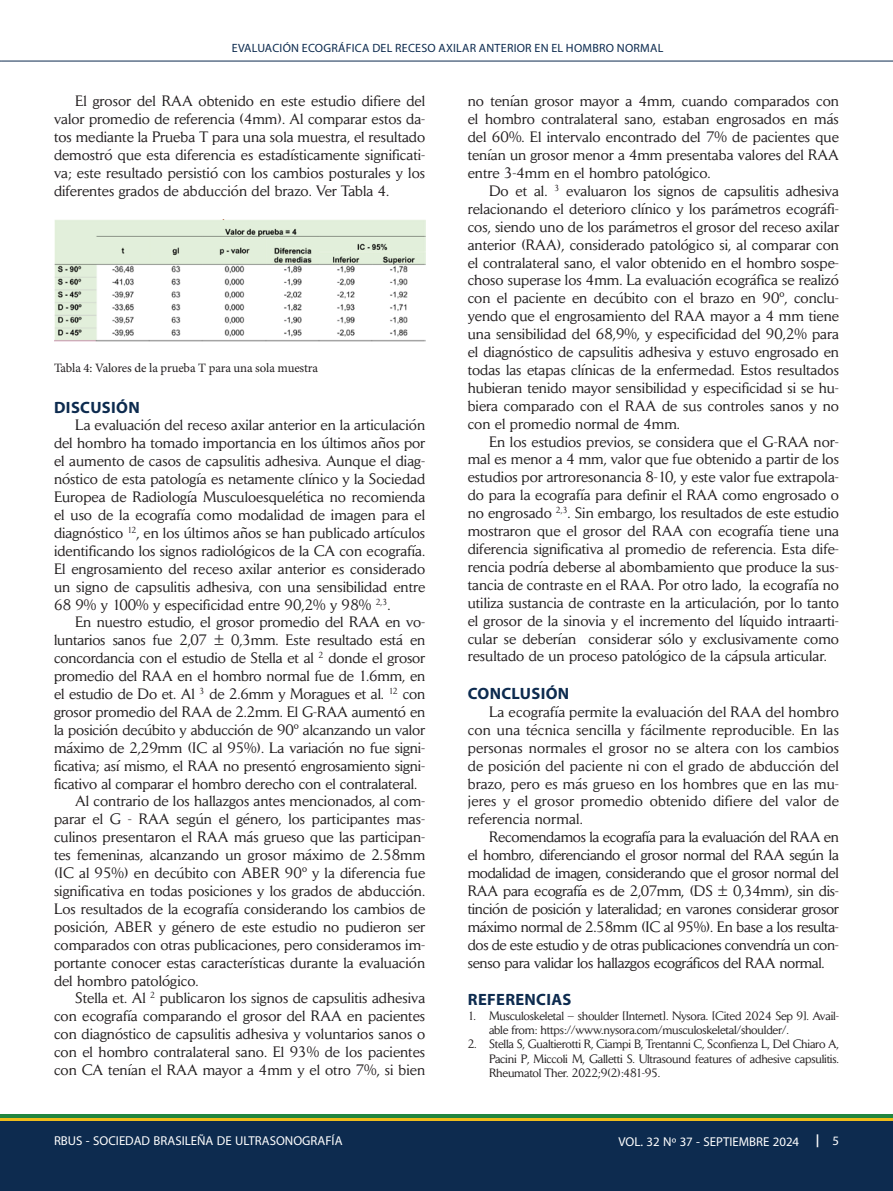
<style>
.page{position:relative;width:893px;height:1191px;background:#fff}
.page>*{position:absolute;margin:0;border:0;box-sizing:border-box;transform-origin:0 0}
.t1{font:18px "Myriad Arabic";color:#fff}
.t2{font:700 16.35px "Myriad Pro";letter-spacing:.02em;color:#0d2b4f}
.t3{font:14.85px/17.9px "Daily News";color:#231f20;text-align:justify}
.t4{font:12.75px "Minion Pro";letter-spacing:-.01em;color:#231f20}
.t5{font:12px/14.4px "Daily News";letter-spacing:-.02em;color:#231f20}
.t6{font:12px "Myriad Pro";letter-spacing:.02em;color:#0d2b4f}
.s1{font-weight:700}
</style>
<div class="page">
<div style="left:0;top:1120px;width:893px;height:71px;background:#0d2b4f"></div>
<hr style="left:0;top:1117px;width:893px;height:3px;background:#eebc1b">
<hr style="left:0;top:1114px;width:893px;height:3px;background:#208540">
<img style="left:54px;top:219px;width:371px;height:123px">
<hr style="left:1px;top:61px;width:892px;height:1px;background:#0d2b4f">
<p class="t6" style="left:232px;top:41px;width:433px">EVALUACIÓN ECOGRÁFICA DEL RECESO AXILAR ANTERIOR EN EL HOMBRO NORMAL</p>
<p class="t3" style="left:54px;top:92px;width:373px;text-indent:21px">El grosor del RAA obtenido en este estudio difiere del valor promedio de referencia (4mm). Al comparar estos da&shy;tos mediante la Prueba T para una sola muestra, el resultado demostró que esta diferencia es estadísticamente significati&shy;va; este resultado persistió con los cambios posturales y los diferentes grados de abducción del brazo. Ver Tabla 4.</p>
<p class="t4" style="left:54px;top:359px;width:266px">Tabla 4: Valores de la prueba T para una sola muestra</p>
<p class="t2" style="left:54px;top:396px;width:87px">DISCUSIÓN</p>
<p class="t3" style="left:54px;top:416px;width:373px;text-indent:21px">La evaluación del receso axilar anterior en la articulación del hombro ha tomado importancia en los últimos años por el aumento de casos de capsulitis adhesiva. Aunque el diag&shy;nóstico de esta patología es netamente clínico y la Sociedad Europea de Radiología Musculoesquelética no recomienda el uso de la ecografía como modalidad de imagen para el diagnóstico <sup>12</sup>, en los últimos años se han publicado artículos identificando los signos radiológicos de la CA con ecografía.<br>El engrosamiento del receso axilar anterior es considerado un signo de capsulitis adhesiva, con una sensibilidad entre 68 9% y 100% y especificidad entre 90,2% y 98% <sup>2,3</sup>.</p>
<p class="t3" style="left:54px;top:613px;width:373px;text-indent:21px">En nuestro estudio, el grosor promedio del RAA en vo&shy;luntarios sanos fue 2,07 ± 0,3mm. Este resultado está en concordancia con el estudio de Stella et al <sup>2</sup> donde el grosor promedio del RAA en el hombro normal fue de 1.6mm, en el estudio de Do et. Al <sup>3</sup> de 2.6mm y Moragues et al. <sup>12</sup> con grosor promedio del RAA de 2.2mm. El G-RAA aumentó en la posición decúbito y abducción de 90º alcanzando un valor máximo de 2,29mm (IC al 95%). La variación no fue signi&shy;ficativa; así mismo, el RAA no presentó engrosamiento signi&shy;ficativo al comparar el hombro derecho con el contralateral.</p>
<p class="t3" style="left:54px;top:792px;width:373px;text-indent:21px">Al contrario de los hallazgos antes mencionados, al com&shy;parar el G - RAA según el género, los participantes mas&shy;culinos presentaron el RAA más grueso que las participan&shy;tes femeninas, alcanzando un grosor máximo de 2.58mm (IC al 95%) en decúbito con ABER 90º y la diferencia fue significativa en todas posiciones y los grados de abducción.<br>Los resultados de la ecografía considerando los cambios de posición, ABER y género de este estudio no pudieron ser comparados con otras publicaciones, pero consideramos im&shy;portante conocer estas características durante la evaluación del hombro patológico.</p>
<p class="t3" style="left:54px;top:989px;width:373px;text-indent:21px">Stella et. Al <sup>2</sup> publicaron los signos de capsulitis adhesiva con ecografía comparando el grosor del RAA en pacientes con diagnóstico de capsulitis adhesiva y voluntarios sanos o con el hombro contralateral sano. El 93% de los pacientes con CA tenían el RAA mayor a 4mm y el otro 7%, si bien</p>
<p class="t3" style="left:468px;top:92px;width:373px">no tenían grosor mayor a 4mm, cuando comparados con el hombro contralateral sano, estaban engrosados en más del 60%. El intervalo encontrado del 7% de pacientes que tenían un grosor menor a 4mm presentaba valores del RAA entre 3-4mm en el hombro patológico.</p>
<p class="t3" style="left:468px;top:182px;width:373px;text-indent:21px">Do et al. <sup>3</sup> evaluaron los signos de capsulitis adhesiva relacionando el deterioro clínico y los parámetros ecográfi&shy;cos, siendo uno de los parámetros el grosor del receso axilar anterior (RAA), considerado patológico si, al comparar con el contralateral sano, el valor obtenido en el hombro sospe&shy;choso superase los 4mm. La evaluación ecográfica se realizó con el paciente en decúbito con el brazo en 90º, conclu&shy;yendo que el engrosamiento del RAA mayor a 4 mm tiene una sensibilidad del 68,9%, y especificidad del 90,2% para el diagnóstico de capsulitis adhesiva y estuvo engrosado en todas las etapas clínicas de la enfermedad. Estos resultados hubieran tenido mayor sensibilidad y especificidad si se hu&shy;biera comparado con el RAA de sus controles sanos y no con el promedio normal de 4mm.</p>
<p class="t3" style="left:468px;top:432px;width:373px;text-indent:21px">En los estudios previos, se considera que el G-RAA nor&shy;mal es menor a 4 mm, valor que fue obtenido a partir de los estudios por artroresonancia 8-10, y este valor fue extrapola&shy;do para la ecografía para definir el RAA como engrosado o no engrosado <sup>2,3</sup>. Sin embargo, los resultados de este estudio mostraron que el grosor del RAA con ecografía tiene una diferencia significativa al promedio de referencia. Esta dife&shy;rencia podría deberse al abombamiento que produce la sus&shy;tancia de contraste en el RAA. Por otro lado, la ecografía no utiliza sustancia de contraste en la articulación, por lo tanto el grosor de la sinovia y el incremento del líquido intraarti&shy;cular se deberían considerar sólo y exclusivamente como resultado de un proceso patológico de la cápsula articular.</p>
<p class="t2" style="left:468px;top:683px;width:103px">CONCLUSIÓN</p>
<p class="t3" style="left:468px;top:702px;width:373px;text-indent:21px">La ecografía permite la evaluación del RAA del hombro con una técnica sencilla y fácilmente reproducible. En las personas normales el grosor no se altera con los cambios de posición del paciente ni con el grado de abducción del brazo, pero es más grueso en los hombres que en las mu&shy;jeres y el grosor promedio obtenido difiere del valor de referencia normal.</p>
<p class="t3" style="left:468px;top:828px;width:373px;text-indent:21px">Recomendamos la ecografía para la evaluación del RAA en el hombro, diferenciando el grosor normal del RAA según la modalidad de imagen, considerando que el grosor normal del RAA para ecografía es de 2,07mm, (DS ± 0,34mm), sin dis&shy;tinción de posición y lateralidad; en varones considerar grosor máximo normal de 2.58mm (IC al 95%). En base a los resulta&shy;dos de este estudio y de otras publicaciones convendría un con&shy;senso para validar los hallazgos ecográficos del RAA normal.</p>
<p class="t2" style="left:468px;top:989px;width:105px">REFERENCIAS</p>
<p class="t5" style="left:489px;top:1008px;width:351px;text-indent:-21px">1. Musculoskeletal – shoulder [Internet]. Nysora. [Cited 2024 Sep 9]. Avail&shy;able from: https://www.nysora.com/musculoskeletal/shoulder/.</p>
<p class="t5" style="left:489px;top:1037px;width:351px;text-align:justify;text-indent:-21px">2. Stella S, Gualtierotti R, Ciampi B, Trentanni C, Sconfienza L, Del Chiaro A, Pacini P, Miccoli M, Galletti S. Ultrasound features of adhesive capsulitis.<br>Rheumatol Ther. 2022;9(2):481-95.</p>
<p class="t1" style="left:54px;top:1128px;width:290px">RBUS - SOCIEDAD BRASILEÑA DE ULTRASONOGRAFÍA</p>
<p class="t1" style="left:618px;top:1129px;width:222px">VOL. 32 Nº 37 - SEPTIEMBRE 2024 <span class="s1">|</span> 5</p>
</div>
